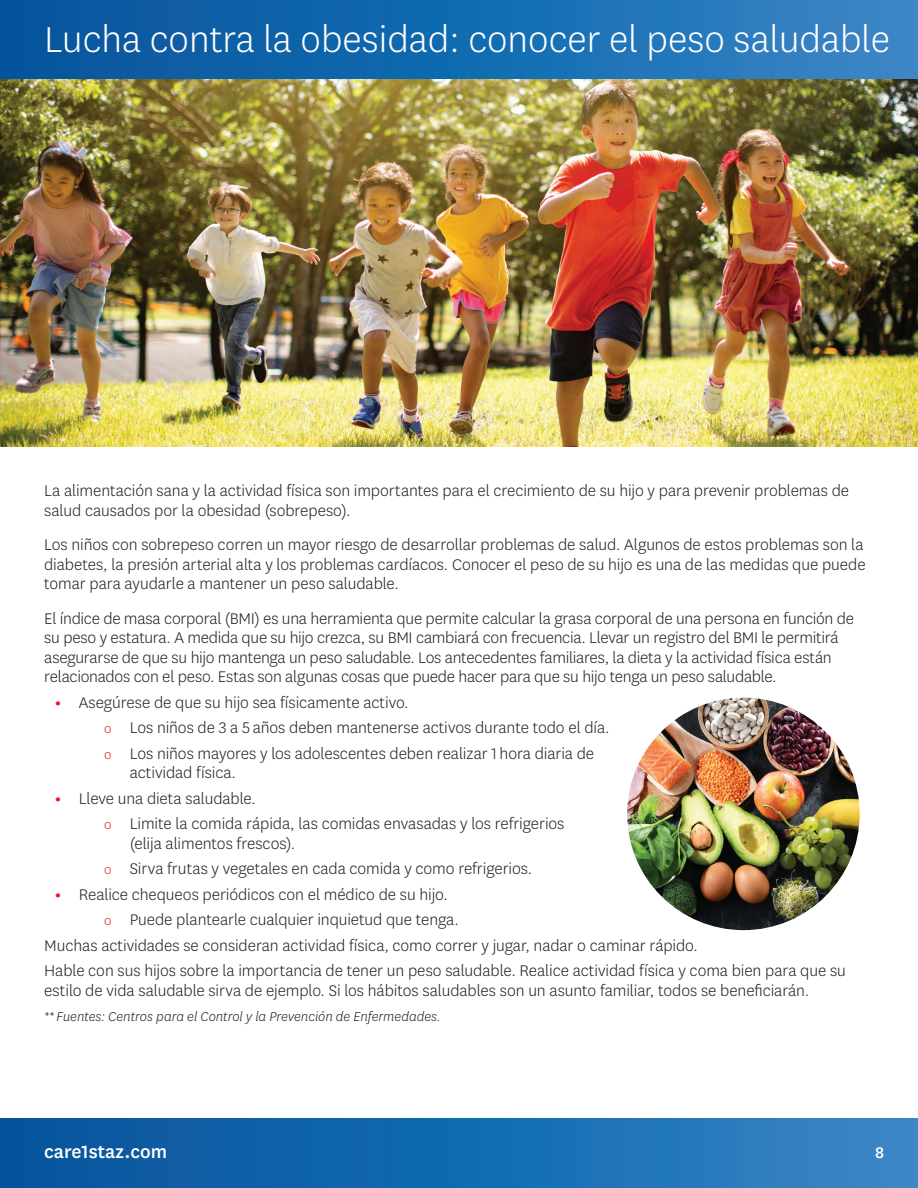
<style>
.page{position:relative;width:918px;height:1188px;background:#fff}
.page>*{position:absolute;margin:0;border:0;box-sizing:border-box;transform-origin:0 0}
.t1{font:300 42px "Centene Sans";color:#fff}
.t2{font:500 21px "Centene Sans";color:#fff}
.t3{font:300 18px/19.5px "Centene Sans";letter-spacing:-.005em;color:#231f20}
.t4{font:500 18px "Centene Sans";color:#fff}
.t5{font:italic 300 15px "Centene Sans";color:#231f20}
.s1{font-weight:700;color:#ee1b2b}
.s2{font-size:15px;color:#ee1b2b}
</style>
<div class="page">
<div style="left:0;top:0;width:918px;height:79px;background:linear-gradient(to right,#00529b,#3486c6)"></div>
<div style="left:0;top:1119px;width:918px;height:69px;background:linear-gradient(to right,#00529b,#3486c6)"></div>
<img style="left:0;top:80px;width:918px;height:366px">
<img style="left:627px;top:698px;width:233px;height:232px;border-radius:116px">
<p class="t1" style="left:44px;top:13px;width:847px">Lucha contra la obesidad: conocer el peso saludable</p>
<p class="t3" style="left:44px;top:481px;width:806px">La alimentación sana y la actividad física son importantes para el crecimiento de su hijo y para prevenir problemas de salud causados por la obesidad (sobrepeso).</p>
<p class="t3" style="left:44px;top:535px;width:823px;text-align:justify">Los niños con sobrepeso corren un mayor riesgo de desarrollar problemas de salud. Algunos de estos problemas son la diabetes, la presión arterial alta y los problemas cardíacos. Conocer el peso de su hijo es una de las medidas que puede tomar para ayudarle a mantener un peso saludable.</p>
<p class="t3" style="left:44px;top:608px;width:811px">El índice de masa corporal (BMI) es una herramienta que permite calcular la grasa corporal de una persona en función de su peso y estatura. A medida que su hijo crezca, su BMI cambiará con frecuencia. Llevar un registro del BMI le permitirá asegurarse de que su hijo mantenga un peso saludable. Los antecedentes familiares, la dieta y la actividad física están relacionados con el peso. Estas son algunas cosas que puede hacer para que su hijo tenga un peso saludable.</p>
<p class="t3" style="left:55px;top:692px;width:356px"><span class="s1">•</span> Asegúrese de que su hijo sea físicamente activo.</p>
<p class="t3" style="left:104px;top:718px;width:507px"><span class="s2">o</span> Los niños de 3 a 5 años deben mantenerse activos durante todo el día.</p>
<p class="t3" style="left:130px;top:743px;width:466px;text-indent:-26px"><span class="s2">o</span> Los niños mayores y los adolescentes deben realizar 1 hora diaria de actividad física.</p>
<p class="t3" style="left:55px;top:788px;width:203px"><span class="s1">•</span> Lleve una dieta saludable.</p>
<p class="t3" style="left:130px;top:814px;width:436px;text-indent:-26px"><span class="s2">o</span> Limite la comida rápida, las comidas envasadas y los refrigerios (elija alimentos frescos).</p>
<p class="t3" style="left:104px;top:859px;width:430px"><span class="s2">o</span> Sirva frutas y vegetales en cada comida y como refrigerios.</p>
<p class="t3" style="left:55px;top:884px;width:395px"><span class="s1">•</span> Realice chequeos periódicos con el médico de su hijo.</p>
<p class="t3" style="left:104px;top:910px;width:356px"><span class="s2">o</span> Puede plantearle cualquier inquietud que tenga.</p>
<p class="t3" style="left:44px;top:935px;width:655px">Muchas actividades se consideran actividad física, como correr y jugar, nadar o caminar rápido.</p>
<p class="t3" style="left:44px;top:961px;width:803px">Hable con sus hijos sobre la importancia de tener un peso saludable. Realice actividad física y coma bien para que su estilo de vida saludable sirva de ejemplo. Si los hábitos saludables son un asunto familiar, todos se beneficiarán.</p>
<p class="t5" style="left:44px;top:1008px;width:398px">** Fuentes: Centros para el Control y la Prevención de Enfermedades.</p>
<p class="t2" style="left:44px;top:1137px;width:124px">care1staz.com</p>
<p class="t4" style="left:875px;top:1140px;width:11px">8</p>
</div>
